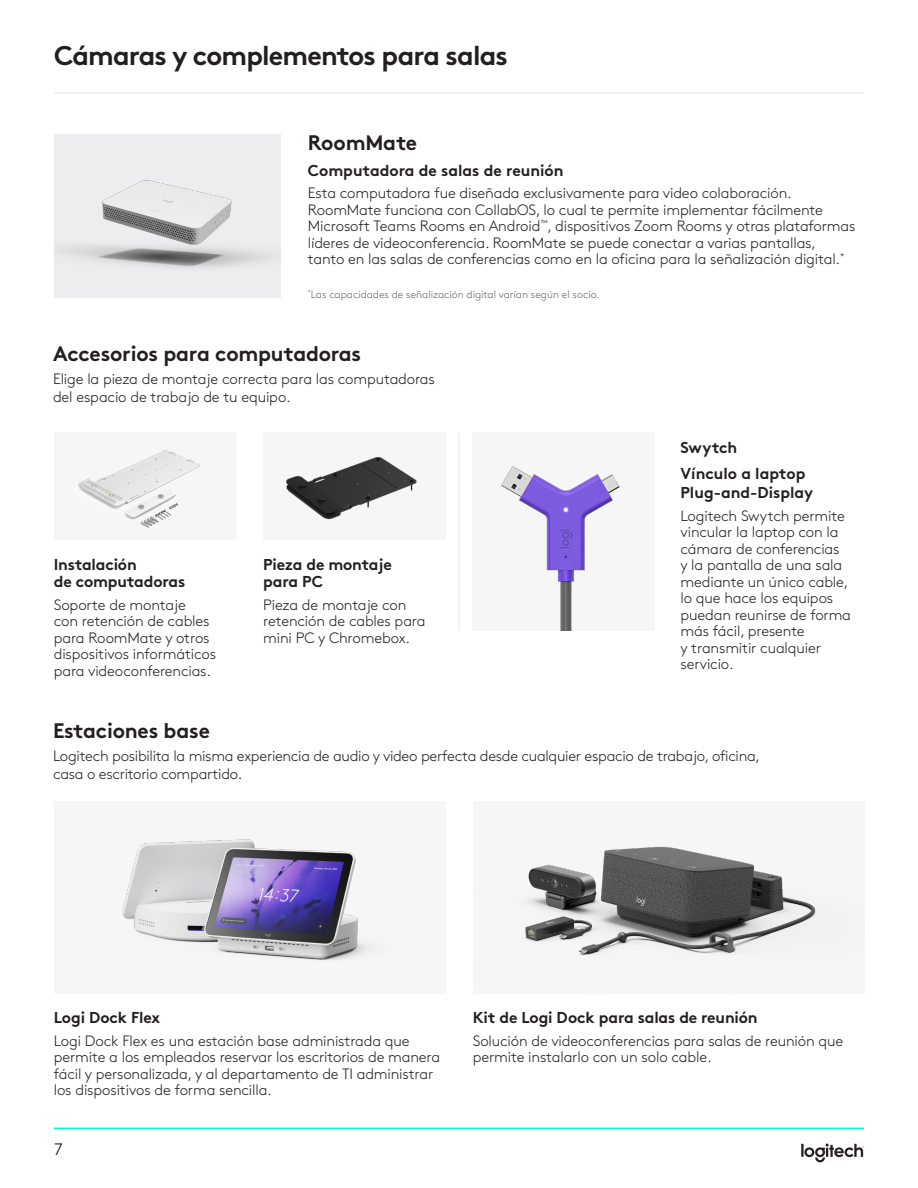
<style>
.page{position:relative;width:918px;height:1188px;background:#fff}
.page>*{position:absolute;margin:0;border:0;box-sizing:border-box;transform-origin:0 0}
.Page_Title{font:700 27px "Brown Pro";letter-spacing:-.03em;color:#231f20}
.Header_1{font:700 21px "Brown Pro";letter-spacing:-.01em;color:#231f20}
.t1{font:300 16.5px "Brown Pro";color:#000}
.Subhead_1{font:700 15.75px/17.2px "Brown Pro";letter-spacing:-.01em;color:#231f20}
.Body_1{font:300 15px/16.5px "Brown Pro";letter-spacing:-.01em;color:#231f20}
.Body_1_intro{font:300 15px/16.5px "Brown Pro";letter-spacing:-.01em;color:#231f20}
.t2{font:300 10.5px "Brown Pro";color:#636366}
</style>
<div class="page">
<div style="left:54px;top:432px;width:182px;height:108px;background:#f6f6f7"></div>
<img style="left:78px;top:450px;width:123px;height:78px">
<img style="left:122px;top:839px;width:270px;height:123px">
<img style="left:516px;top:846px;width:348px;height:111px">
<div style="left:473px;top:432px;width:182px;height:199px;background:#f6f6f7"></div>
<img style="left:501px;top:466px;width:119px;height:165px">
<div style="left:263px;top:432px;width:183px;height:108px;background:#f6f6f7"></div>
<img style="left:286px;top:457px;width:131px;height:63px">
<hr style="left:458px;top:432px;width:2px;height:199px;background:#ededf0">
<div style="left:54px;top:135px;width:226px;height:163px;background:#ededf0"></div>
<img style="left:61px;top:180px;width:211px;height:88px">
<svg style="left:801px;top:1144px;width:63px;height:18px"></svg>
<hr style="left:54px;top:92px;width:810px;height:2px;background:#eee">
<hr style="left:54px;top:1128px;width:810px;height:1px;background:#00fdcf">
<p class="Page_Title" style="left:54px;top:34px;width:456px">Cámaras y complementos para salas</p>
<p class="Header_1" style="left:308px;top:126px;width:111px">RoomMate</p>
<p class="Subhead_1" style="left:308px;top:160px;width:257px">Computadora de salas de reunión</p>
<p class="Body_1_intro" style="left:308px;top:184px;width:549px">Esta computadora fue diseñada exclusivamente para video colaboración.<br>RoomMate funciona con CollabOS, lo cual te permite implementar fácilmente Microsoft Teams Rooms en Android<sup>™</sup>, dispositivos Zoom Rooms y otras plataformas líderes de videoconferencia. RoomMate se puede conectar a varias pantallas, tanto en las salas de conferencias como en la oficina para la señalización digital.<sup>*</sup></p>
<p class="t2" style="left:308px;top:287px;width:293px"><sup>*</sup>Las capacidades de señalización digital varían según el socio.</p>
<p class="Header_1" style="left:53px;top:337px;width:310px">Accesorios para computadoras</p>
<p class="Body_1_intro" style="left:53px;top:369px;width:383px;line-height:17.2px">Elige la pieza de montaje correcta para las computadoras del espacio de trabajo de tu equipo.</p>
<p class="Subhead_1" style="left:54px;top:554px;width:133px">Instalación<br>de computadoras</p>
<p class="Body_1" style="left:54px;top:595px;width:164px">Soporte de montaje<br>con retención de cables para RoomMate y otros dispositivos informáticos para videoconferencias.</p>
<p class="Subhead_1" style="left:263px;top:554px;width:130px">Pieza de montaje para PC</p>
<p class="Body_1" style="left:263px;top:595px;width:164px">Pieza de montaje con retención de cables para mini PC y Chromebox.</p>
<p class="Subhead_1" style="left:681px;top:437px;width:58px">Swytch</p>
<p class="Subhead_1" style="left:681px;top:462px;width:134px;line-height:19.5px">Vínculo a laptop<br>Plug-and-Display</p>
<p class="Body_1" style="left:681px;top:506px;width:172px">Logitech Swytch permite vincular la laptop con la cámara de conferencias<br>y la pantalla de una sala mediante un único cable, lo que hace los equipos puedan reunirse de forma más fácil, presente<br>y transmitir cualquier servicio.</p>
<p class="Header_1" style="left:53px;top:714px;width:158px">Estaciones base</p>
<p class="Body_1_intro" style="left:53px;top:746px;width:709px;line-height:17.2px">Logitech posibilita la misma experiencia de audio y video perfecta desde cualquier espacio de trabajo, oficina, casa o escritorio compartido.</p>
<p class="Subhead_1" style="left:54px;top:1007px;width:108px">Logi Dock Flex</p>
<p class="Body_1" style="left:54px;top:1031px;width:388px">Logi Dock Flex es una estación base administrada que permite a los empleados reservar los escritorios de manera fácil y personalizada, y al departamento de TI administrar los dispositivos de forma sencilla.</p>
<p class="t1" style="left:54px;top:1137px;width:10px">7</p>
<p class="Subhead_1" style="left:473px;top:1007px;width:286px">Kit de Logi Dock para salas de reunión</p>
<p class="Body_1" style="left:473px;top:1031px;width:372px">Solución de videoconferencias para salas de reunión que permite instalarlo con un solo cable.</p>
</div>
